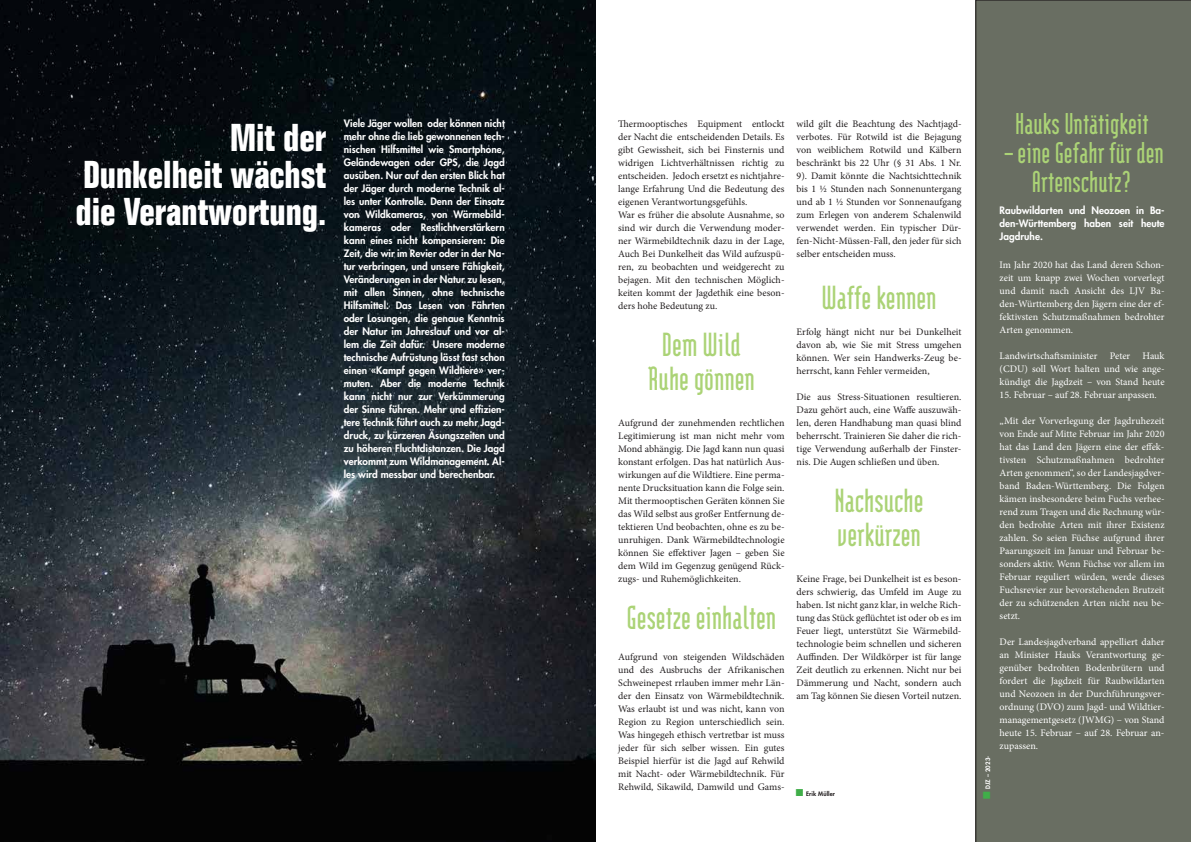
<style>
.page{position:relative;width:1191px;height:842px;background:#fff}
.page>*{position:absolute;margin:0;border:0;box-sizing:border-box;transform-origin:0 0}
.t1{font:700 40px/34px "Modular";color:#abd376;text-align:center}
.t2{font:700 condensed 38px/37px "Folio";color:#fff;text-align:justify}
.t3{font:700 36px/29px "Modular";color:#abd376;text-align:center}
.t4{font:10px/13px "Minion Pro";color:#231f20;text-align:justify}
.t5{font:10px/13px "Minion Pro";color:#fff;text-align:justify}
.t6{font:800 10px/13px "Futura Std";color:#fff;text-align:justify}
.t7{font:800 6px "Futura Std";letter-spacing:.02em;color:#231f20}
.t8{font:800 6px "Futura Std";letter-spacing:.02em;color:#fff}
.s1{color:#40ae49}
</style>
<div class="page">
<div style="left:975px;top:0;width:216px;height:842px;background:#696e62"></div>
<img style="left:0;top:0;width:595px;height:842px">
<p class="t6" style="left:344px;top:117px;width:162px">Viele Jäger wollen oder können nicht mehr ohne die lieb gewonnenen tech&shy;nischen Hilfsmittel wie Smartphone, Geländewagen oder GPS, die Jagd ausüben. Nur auf den ersten Blick hat der Jäger durch moderne Technik al&shy;les unter Kontrolle. Denn der Einsatz von Wildkameras, von Wärmebild&shy;kameras oder Restlichtverstärkern kann eines nicht kompensieren: Die Zeit, die wir im Revier oder in der Na&shy;tur verbringen, und unsere Fähigkeit, Veränderungen in der Natur zu lesen, mit allen Sinnen, ohne technische Hilfsmittel. Das Lesen von Fährten oder Losungen, die genaue Kenntnis der Natur im Jahreslauf und vor al&shy;lem die Zeit dafür. Unsere moderne technische Aufrüstung lässt fast schon einen «Kampf gegen Wildtiere» ver&shy;muten. Aber die moderne Technik kann nicht nur zur Verkümmerung der Sinne führen. Mehr und effizien&shy;tere Technik führt auch zu mehr Jagd&shy;druck, zu kürzeren Äsungszeiten und zu höheren Fluchtdistanzen. Die Jagd verkommt zum Wildmanagement. Al&shy;les wird messbar und berechenbar.</p>
<p class="t4" style="left:618px;top:117px;width:168px;text-align:left">Thermooptisches Equipment entlockt der Nacht die entscheidenden Details. Es gibt Gewissheit, sich bei Finsternis und widrigen Lichtverhältnissen richtig zu entscheiden. Jedoch ersetzt es nichtjahre&shy;lange Erfahrung Und die Bedeutung des eigenen Verantwortungsgefühls.<br>War es früher die absolute Ausnahme, so sind wir durch die Verwendung moder&shy;ner Wärmebildtechnik dazu in der Lage, Auch Bei Dunkelheit das Wild aufzuspü&shy;ren, zu beobachten und weidgerecht zu bejagen. Mit den technischen Möglich&shy;keiten kommt der Jagdethik eine beson&shy;ders hohe Bedeutung zu.</p>
<h2 class="t2" style="left:76px;top:119px;width:252px;text-indent:154px">Mit der Dunkelheit wächst die Verantwortung.</h2>
<p class="t4" style="left:796px;top:117px;width:166px">wild gilt die Beachtung des Nachtjagd&shy;verbotes. Für Rotwild ist die Bejagung von weiblichem Rotwild und Kälbern beschränkt bis 22 Uhr (§ 31 Abs. 1 Nr.<br>9). Damit könnte die Nachtsichttechnik bis 1 ½ Stunden nach Sonnenuntergang und ab 1 ½ Stunden vor Sonnenaufgang zum Erlegen von anderem Schalenwild verwendet werden. Ein typischer Dür&shy;fen-Nicht-Müssen-Fall, den jeder für sich selber entscheiden muss.</p>
<h1 class="t1" style="left:821px;top:280px;width:117px">Waffe kennen</h1>
<p class="t4" style="left:796px;top:325px;width:166px">Erfolg hängt nicht nur bei Dunkelheit davon ab, wie Sie mit Stress umgehen können. Wer sein Handwerks-Zeug be&shy;herrscht, kann Fehler vermeiden,</p>
<p class="t4" style="left:796px;top:390px;width:166px">Die aus Stress-Situationen resultieren.<br>Dazu gehört auch, eine Waffe auszuwäh&shy;len, deren Handhabung man quasi blind beherrscht. Trainieren Sie daher die rich&shy;tige Verwendung außerhalb der Finster&shy;nis. Die Augen schließen und üben.</p>
<h1 class="t1" style="left:834px;top:483px;width:90px;text-align:left">Nachsuche verkürzen</h1>
<p class="t4" style="left:796px;top:572px;width:166px">Keine Frage, bei Dunkelheit ist es beson&shy;ders schwierig, das Umfeld im Auge zu haben. Ist nicht ganz klar, in welche Rich&shy;tung das Stück geflüchtet ist oder ob es im Feuer liegt, unterstützt Sie Wärmebild&shy;technologie beim schnellen und sicheren Auffinden. Der Wildkörper ist für lange Zeit deutlich zu erkennen. Nicht nur bei Dämmerung und Nacht, sondern auch am Tag können Sie diesen Vorteil nutzen.</p>
<h1 class="t1" style="left:648px;top:327px;width:109px">Dem Wild<br>Ruhe gönnen</h1>
<p class="t4" style="left:618px;top:416px;width:168px">Aufgrund der zunehmenden rechtlichen Legitimierung ist man nicht mehr vom Mond abhängig. Die Jagd kann nun quasi konstant erfolgen. Das hat natürlich Aus&shy;wirkungen auf die Wildtiere. Eine perma&shy;nente Drucksituation kann die Folge sein.<br>Mit thermooptischen Geräten können Sie das Wild selbst aus großer Entfernung de&shy;tektieren Und beobachten, ohne es zu be&shy;unruhigen. Dank Wärmebildtechnologie können Sie effektiver Jagen – geben Sie dem Wild im Gegenzug genügend Rück&shy;zugs- und Ruhemöglichkeiten.</p>
<h1 class="t1" style="left:626px;top:600px;width:151px">Gesetze einhalten</h1>
<p class="t4" style="left:618px;top:650px;width:168px">Aufgrund von steigenden Wildschäden und des Ausbruchs der Afrikanischen Schweinepest rrlauben immer mehr Län&shy;der den Einsatz von Wärmebildtechnik.<br>Was erlaubt ist und was nicht, kann von Region zu Region unterschiedlich sein.<br>Was hingegeh ethisch vertretbar ist muss jeder für sich selber wissen. Ein gutes Beispiel hierfür ist die Jagd auf Rehwild mit Nacht- oder Wärmebildtechnik. Für Rehwild, Sikawild, Damwild und Gams-</p>
<p class="t7" style="left:795px;top:790px;width:41px"><span class="s1">■</span> Erik Müller</p>
<p class="t8" style="left:984px;top:799px;width:45px;rotate:-90deg"><span class="s1">■</span> DJZ – 2023-</p>
<h3 class="t3" style="left:1015px;top:109px;width:135px">Hauks Untätigkeit</h3>
<h3 class="t3" style="left:1004px;top:138px;width:160px">– eine Gefahr für den<br>Artenschutz?</h3>
<p class="t6" style="left:999px;top:204px;width:166px">Raubwildarten und Neozoen in Ba&shy;den-Württemberg haben seit heute Jagdruhe.</p>
<p class="t5" style="left:999px;top:258px;width:166px">Im Jahr 2020 hat das Land deren Schon&shy;zeit um knapp zwei Wochen vorverlegt und damit nach Ansicht des LJV Ba&shy;den-Württemberg den Jägern eine der ef&shy;fektivsten Schutzmaßnahmen bedrohter Arten genommen.</p>
<p class="t5" style="left:999px;top:349px;width:166px">Landwirtschaftsminister Peter Hauk (CDU) soll Wort halten und wie ange&shy;kündigt die Jagdzeit – von Stand heute</p>
<p class="t5" style="left:999px;top:388px;width:159px">15. Februar – auf 28. Februar anpassen.</p>
<p class="t5" style="left:999px;top:414px;width:166px">„Mit der Vorverlegung der Jagdruhezeit von Ende auf Mitte Februar im Jahr 2020 hat das Land den Jägern eine der effek&shy;tivsten Schutzmaßnahmen bedrohter Arten genommen“, so der Landesjagdver&shy;band Baden-Württemberg. Die Folgen kämen insbesondere beim Fuchs verhee&shy;rend zum Tragen und die Rechnung wür&shy;den bedrohte Arten mit ihrer Existenz zahlen. So seien Füchse aufgrund ihrer Paarungszeit im Januar und Februar be&shy;sonders aktiv. Wenn Füchse vor allem im Februar reguliert würden, werde dieses Fuchsrevier zur bevorstehenden Brutzeit der zu schützenden Arten nicht neu be&shy;setzt.</p>
<p class="t5" style="left:999px;top:635px;width:166px">Der Landesjagdverband appelliert daher an Minister Hauks Verantwortung ge&shy;genüber bedrohten Bodenbrütern und fordert die Jagdzeit für Raubwildarten und Neozoen in der Durchführungsver&shy;ordnung (DVO) zum Jagd- und Wildtier&shy;managementgesetz (JWMG) – von Stand heute 15. Februar – auf 28. Februar an&shy;zupassen.</p>
</div>
